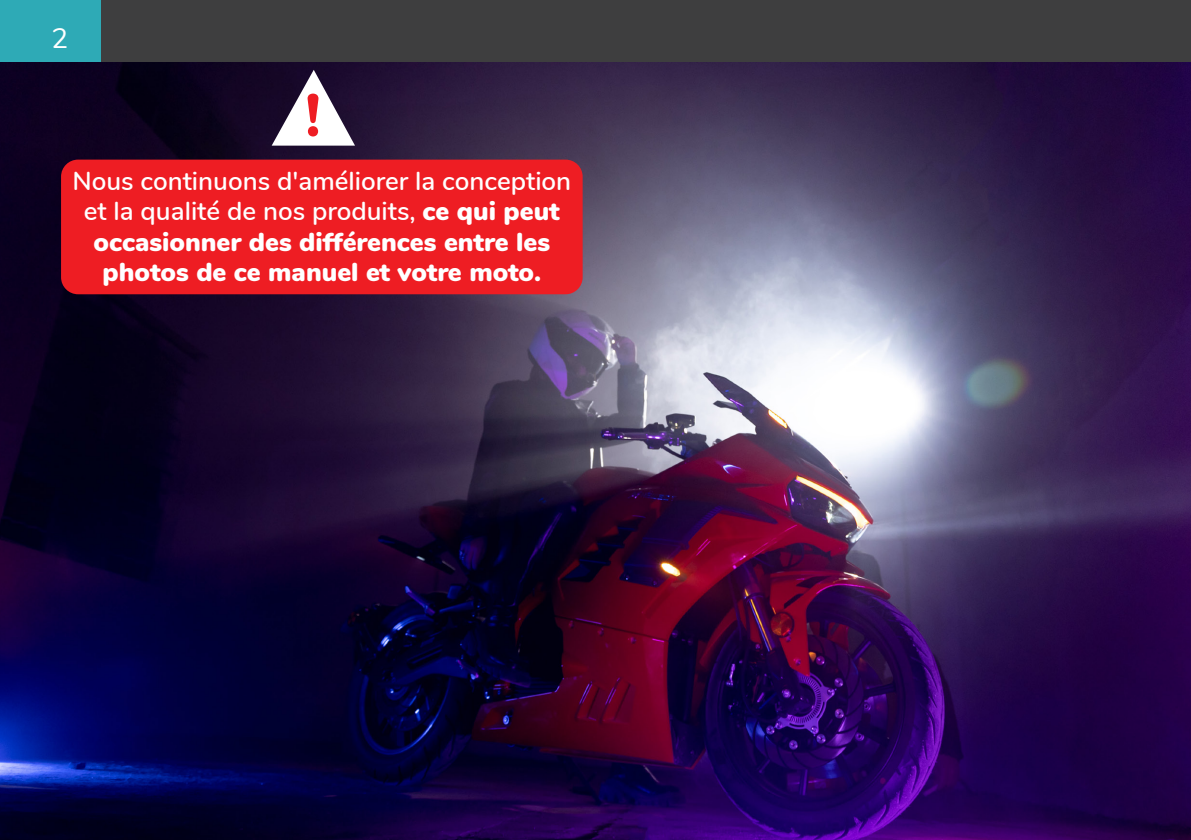
<style>
.page{position:relative;width:1191px;height:840px;background:#fff}
.page>*{position:absolute;margin:0;border:0;box-sizing:border-box;transform-origin:0 0}
.t1{font:800 59.8px "Nunito";color:#ee1d23}
.t2{font:28px "Nunito";color:#fff}
.photos_non_contractuelles{font:900 26px/30px "Nunito";color:#fff;text-align:center}
.s1{font-weight:600}
</style>
<div class="page">
<div style="left:0;top:0;width:102px;height:70px;background:#2eaab6"></div>
<div style="left:102px;top:0;width:1089px;height:70px;background:#3e3e3f"></div>
<img style="left:0;top:62px;width:1191px;height:777px">
<div style="left:61px;top:159px;width:521px;height:135px;background:#ee1d23;border-radius:17px"></div>
<svg style="left:272px;top:70px;width:83px;height:75px"></svg>
<p class="t2" style="left:52px;top:18px;width:18px">2</p>
<h1 class="t1" style="left:305px;top:71px;width:17px">!</h1>
<p class="photos_non_contractuelles" style="left:72px;top:165px;width:500px"><span class="s1">Nous continuons d'améliorer la conception et la qualité de nos produits,</span> ce qui peut occasionner des différences entre les photos de ce manuel et votre moto.</p>
</div>
